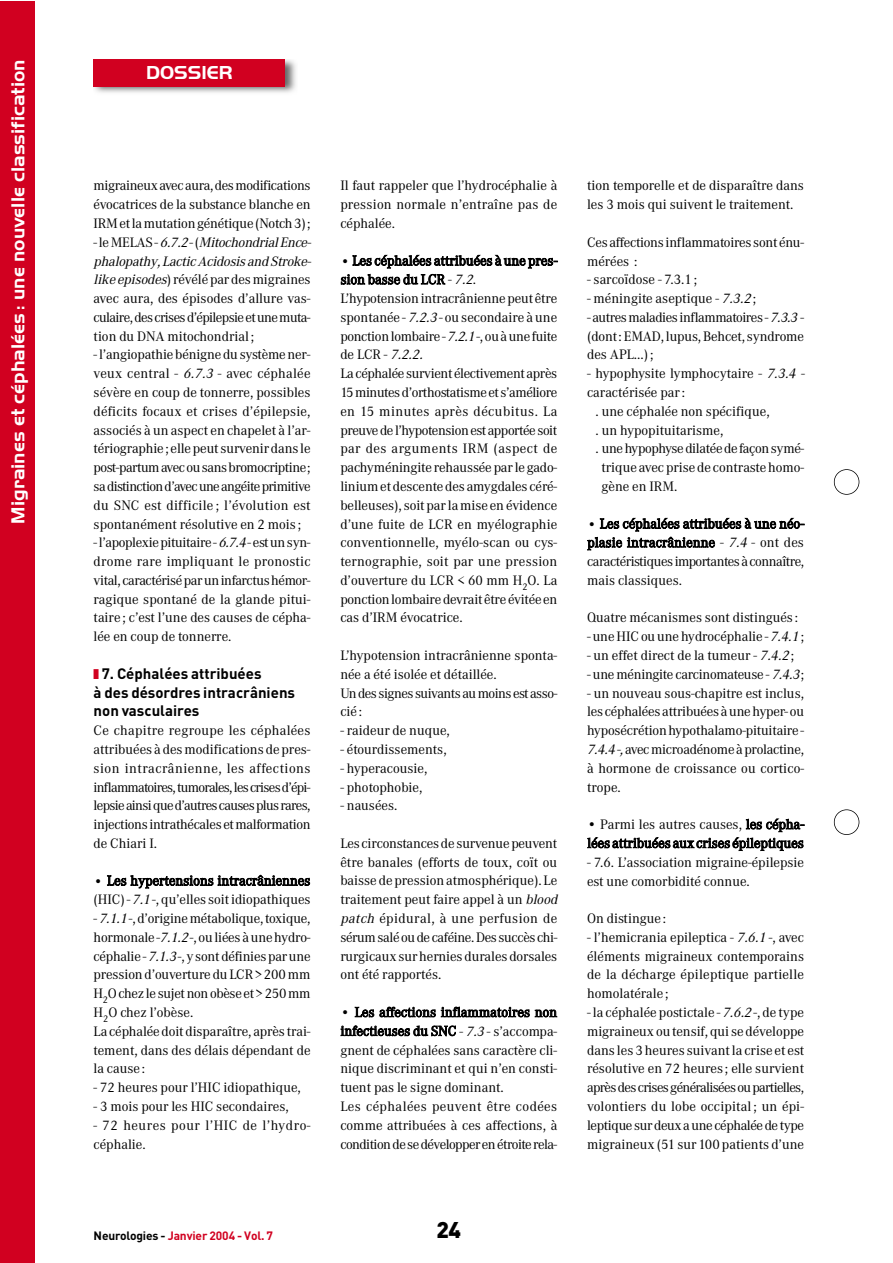
<style>
.page{position:relative;width:893px;height:1263px;background:#fff}
.page>*{position:absolute;margin:0;border:0;box-sizing:border-box;transform-origin:0 0}
.t1{font:900 22.5px "DIN";color:#000}
.t2{font:700 19.5px "Handel Got D";color:#fff}
.t3{font:700 15px/18.8px "DIN";color:#000}
.t4{font:14.25px/18.8px "Corporate A";color:#000;text-align:justify}
.t5{font:14.25px/18.8px "Corporate A";letter-spacing:-.02em;color:#000}
.t6{font:14.25px/18.8px "Corporate A";letter-spacing:.035em;color:#000}
.t7{font:14.25px "Corporate A";letter-spacing:-.025em;color:#000}
.t8{font:700 12px "DIN";letter-spacing:-.01em;color:#d10020}
.s1{font-style:italic}
.s2{color:#d10020}
.s3{color:#000}
</style>
<div class="page">
<img style="left:94px;top:59px;width:202px;height:34px">
<div style="left:94px;top:59px;width:191px;height:28px;background:#d10020"></div>
<div style="left:0;top:2px;width:35px;height:1261px;background:#d10020"></div>
<div style="left:833px;top:469px;width:26px;height:26px;border:2px solid #000;border-radius:50%"></div>
<div style="left:833px;top:809px;width:26px;height:26px;border:2px solid #000;border-radius:50%"></div>
<h2 class="t2" style="left:10px;top:524px;width:466px;rotate:-90deg">Migraines et céphalées : une nouvelle classification</h2>
<h2 class="t2" style="left:146px;top:65px;width:88px">DOSSIER</h2>
<p class="t4" style="left:94px;top:178px;width:218px">migraineux avec aura, des modifications évocatrices de la substance blanche en IRM et la mutation génétique (Notch 3);</p>
<p class="t4" style="left:94px;top:234px;width:221px;text-align:left">- l e M E L A S - <span class="s1">6.7.2</span>- ( <span class="s1">MitochondrialEnce&shy;phalopathy,Lactic Acidosis and Stroke&shy;like episodes</span>) révélé par des migraines avec aura, des épisodes d’allure vas&shy;culaire, des crises d’épilepsie et une muta&shy;tion du DNA mitochondrial ;</p>
<p class="t4" style="left:94px;top:347px;width:218px">- l’angiopathie bénigne du système ner&shy;veux central - <span class="s1">6.7.3</span> - avec céphalée sévère en coup de tonnerre, possibles déficits focaux et crises d’épilepsie, associés à un aspect en chapelet à l’ar&shy;tériographie; elle peut survenir dans le post-partum avec ou sans bromocriptine; sa distinction d’avec une angéite primitive du SNC est difficile ; l’évolution est spontanément résolutive en 2 mois ;</p>
<p class="t4" style="left:94px;top:535px;width:218px">- l’apoplexie pituitaire - <span class="s1">6.7.4</span>- est un syn&shy;drome rare impliquant le pronostic vital, caractérisé par un infarctus hémor&shy;ragique spontané de la glande pitui&shy;taire ; c’est l’une des causes de cépha&shy;lée en coup de tonnerre.</p>
<p class="t3" style="left:94px;top:666px;width:203px"><span class="s2">■</span> 7. Céphalées attribuées<br>à des désordres intracrâniens non vasculaires</p>
<p class="t4" style="left:94px;top:722px;width:218px">Ce chapitre regroupe les céphalées attribuées à des modifications de pres&shy;sion intracrânienne, les affections inflammatoires, tumorales, les crises d’épi&shy;lepsie ainsi que d’autres causes plus rares, injections intrathécales et malformation de Chiari I.</p>
<p class="t4" style="left:94px;top:872px;width:218px">• Les hypertensions intracrâniennes (HIC) - <span class="s1">7.1</span>-, qu’elles soit idiopathiques</p>
<p class="t4" style="left:94px;top:910px;width:218px;text-align:left">- <span class="s1">7.1.1</span>-, d’origine métabolique, toxique, hormonale -<span class="s1">7.1.2</span>-, ou liées à une hydro&shy;céphalie - <span class="s1">7.1.3</span>-, y sont définies par une pression d’ouverture du LCR &gt; 200 mm H<sub>2</sub>O chez le sujet non obèse et &gt;250mm H<sub>2</sub>O chez l’obèse.<br>La céphalée doit disparaître, après trai&shy;tement, dans des délais dépendant de la cause :</p>
<p class="t4" style="left:94px;top:1079px;width:209px">- 72 heures pour l’HIC idiopathique,</p>
<p class="t4" style="left:94px;top:1098px;width:197px">- 3 mois pour les HIC secondaires,</p>
<p class="t6" style="left:94px;top:1117px;width:218px">- 72 heures pour l’HIC de l’hydro&shy;céphalie.</p>
<p class="t4" style="left:340px;top:178px;width:218px">Il faut rappeler que l’hydrocéphalie à pression normale n’entraîne pas de céphalée.</p>
<p class="t4" style="left:340px;top:253px;width:219px;text-align:left">• Les céphalées attribuées à une pres&shy;sion basse du LCR - <span class="s1">7.2</span>.<br>L’hypotension intracrânienne peut être spontanée - <span class="s1">7.2.3</span> - ou secondaire à une ponction lombaire - <span class="s1">7.2.1</span>-, ou à une fuite de LC R - <span class="s1">7.2.2.<br></span>La céphalée survient électivement après 15 minutes d’orthostatisme et s’améliore en 15 minutes après décubitus. La preuve de l’hypotension est apportée soit par des arguments IRM (aspect de pachyméningite rehaussée par le gado&shy;linium et descente des amygdales céré&shy;belleuses), soit par la mise en évidence d’une fuite de LCR en myélographie conventionnelle, myélo-scan ou cys&shy;ternographie, soit par une pression d’ouverture du LCR &lt; 60 mm H<sub>2</sub>O. La ponction lombaire devrait être évitée en cas d’IRM évocatrice.</p>
<p class="t4" style="left:340px;top:647px;width:218px;text-align:left">L’hypotension intracrânienne sponta&shy;née a été isolée et détaillée.<br>Un des signes suivants au moins est asso&shy;cié :</p>
<p class="t4" style="left:340px;top:722px;width:111px">- raideur de nuque,</p>
<p class="t4" style="left:340px;top:741px;width:108px">- étourdissements,</p>
<p class="t4" style="left:340px;top:760px;width:89px">- hyperacousie,</p>
<p class="t4" style="left:340px;top:779px;width:84px">- photophobie,</p>
<p class="t4" style="left:340px;top:798px;width:59px">- nausées.</p>
<p class="t4" style="left:340px;top:835px;width:221px;text-align:left">Les circonstances de survenue peuvent être banales (efforts de toux, coït ou baisse de pression atmosphérique). Le traitement peut faire appel à un <span class="s1">blood patch</span> épidural, à une perfusion de sérum salé ou de caféine. Des succès chi&shy;rurgicaux sur hernies durales dorsales ont été rapportés.</p>
<p class="t4" style="left:340px;top:1004px;width:218px;text-align:left">• Les affections inflammatoires non infectieuses du SNC - <span class="s1">7.3</span>- s’accompa&shy;gnent de céphalées sans caractère cli&shy;nique discriminant et qui n’en consti&shy;tuent pas le signe dominant.<br>Les céphalées peuvent être codées comme attribuées à ces affections, à condition de se développer en étroite rela-</p>
<p class="t4" style="left:587px;top:178px;width:218px">tion temporelle et de disparaître dans les 3 mois qui suivent le traitement.</p>
<p class="t5" style="left:587px;top:234px;width:218px">Ces affections inflammatoires sont énu&shy;mérées :</p>
<p class="t4" style="left:587px;top:272px;width:111px">- sarcoïdose - 7.3.1 ;</p>
<p class="t4" style="left:587px;top:290px;width:170px">- méningite aseptique - <span class="s1">7.3.2</span>;</p>
<p class="t4" style="left:587px;top:309px;width:218px">- autres maladies inflammatoires - <span class="s1">7.3.3</span>- (dont: EMAD, lupus, Behcet, syndrome des APL...) ;</p>
<p class="t4" style="left:587px;top:365px;width:221px">- hypophysite lymphocytaire - <span class="s1">7.3.4 -</span></p>
<p class="t4" style="left:587px;top:384px;width:99px">caractérisée par :</p>
<p class="t4" style="left:595px;top:403px;width:175px">. une céphalée non spécifique,</p>
<p class="t4" style="left:595px;top:422px;width:129px">. un hypopituitarisme,</p>
<p class="t7" style="left:595px;top:443px;width:210px">. une hypophyse dilatée de façon symé-</p>
<p class="t4" style="left:601px;top:459px;width:204px">trique avec prise de contraste homo-</p>
<p class="t4" style="left:601px;top:478px;width:77px">gène en IRM.</p>
<p class="t4" style="left:587px;top:515px;width:219px">• Les céphalées attribuées à une néo&shy;plasie intracrânienne - <span class="s1">7.4</span> - ont des caractéristiques importantes à connaître, mais classiques.</p>
<p class="t4" style="left:587px;top:610px;width:212px">Quatre mécanismes sont distingués :</p>
<p class="t4" style="left:587px;top:628px;width:218px">- une HIC ou une hydrocéphalie - <span class="s1">7.4.1</span>;</p>
<p class="t4" style="left:587px;top:647px;width:208px">- un effet direct de la tumeur - <span class="s1">7.4.2</span>;</p>
<p class="t5" style="left:587px;top:666px;width:218px">- une méningite carcinomateuse - <span class="s1">7.4.3</span>;</p>
<p class="t4" style="left:587px;top:685px;width:218px">- un nouveau sous-chapitre est inclus, les céphalées attribuées à une hyper- ou hyposécrétion hypothalamo-pituitaire - <span class="s1">7.4.4 -,</span>avec microadénome à prolactine, à hormone de croissance ou cortico&shy;trope.</p>
<p class="t4" style="left:587px;top:816px;width:219px">• Parmi les autres causes, les cépha&shy;lées attribuées aux crises épileptiques</p>
<p class="t4" style="left:587px;top:854px;width:218px">- 7.6. L’association migraine-épilepsie est une comorbidité connue.</p>
<p class="t4" style="left:587px;top:910px;width:81px">On distingue :</p>
<p class="t4" style="left:587px;top:929px;width:218px">- l’hemicrania epileptica - <span class="s1">7.6.1</span>-, avec éléments migraineux contemporains de la décharge épileptique partielle homolatérale ;</p>
<p class="t4" style="left:587px;top:1004px;width:218px">- la céphalée postictale - <span class="s1">7.6.2</span>-, de type migraineux ou tensif, qui se développe dans les 3 heures suivant la crise et est résolutive en 72 heures ; elle survient après des crises généralisées ou partielles, volontiers du lobe occipital ; un épi&shy;leptique sur deux a une céphalée de type migraineux (51 sur 100 patients d’une</p>
<p class="t8" style="left:94px;top:1232px;width:181px"><span class="s3">Neurologies -</span> Janvier 2004 - Vol. 7</p>
<h1 class="t1" style="left:436px;top:1222px;width:26px">24</h1>
</div>
